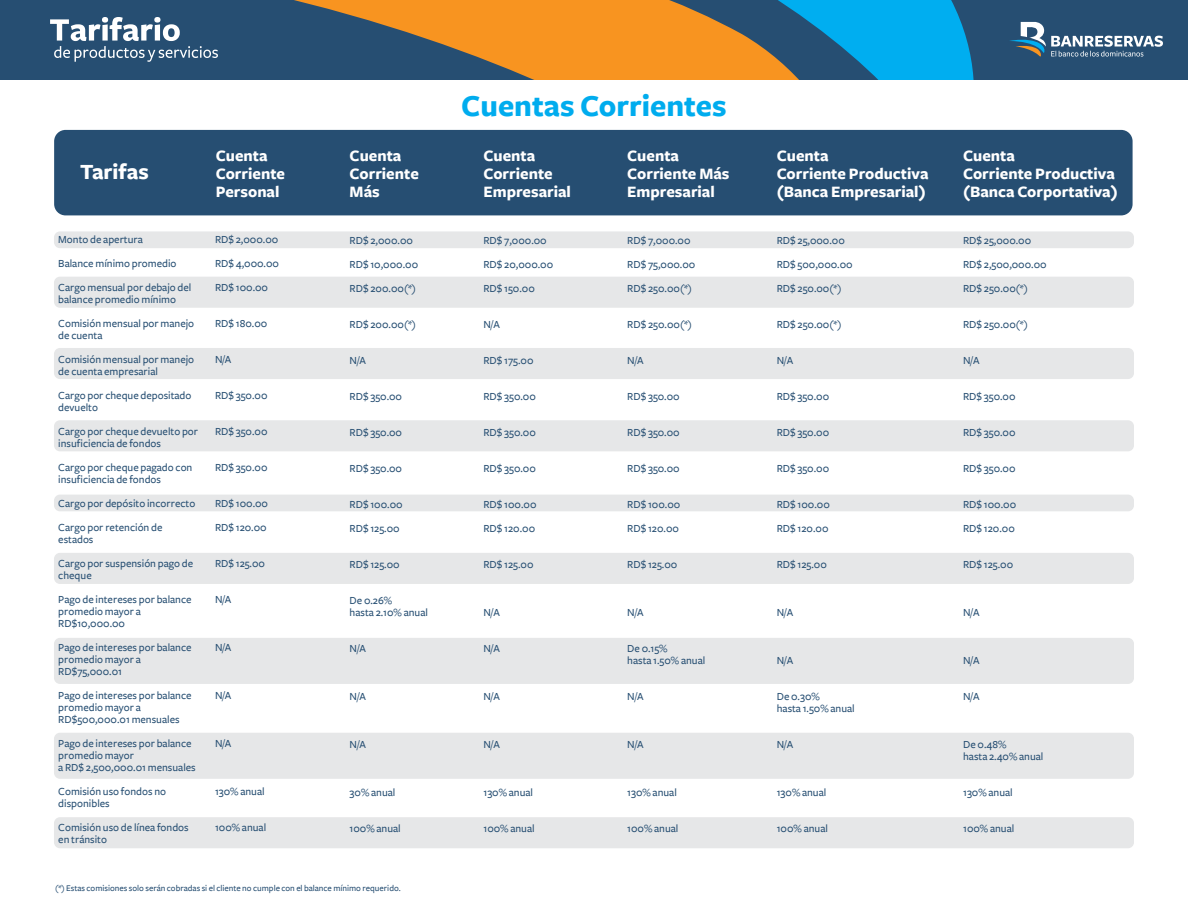
<style>
.page{position:relative;width:1188px;height:918px;background:#fff}
.page>*{position:absolute;margin:0;border:0;box-sizing:border-box;transform-origin:0 0}
.t1{font:700 31.5px "Freight Sans";color:#00acee}
.t2{font:700 22.5px "Freight Sans";color:#fff}
.t3{font:700 16.5px/18px "Freight Sans";color:#fff}
.t4{font:500 11.25px/24px "Freight Sans";color:#264e72}
.t5{font:500 9px "Freight Sans";color:#264e72}
</style>
<div class="page">
<div style="left:54px;top:231px;width:1080px;height:17px;background:#e6e7e8;border-radius:6px"></div>
<div style="left:54px;top:495px;width:1080px;height:16px;background:#e6e7e8;border-radius:6px"></div>
<div style="left:54px;top:277px;width:1080px;height:31px;background:#e6e7e8;border-radius:6px"></div>
<div style="left:54px;top:553px;width:1080px;height:31px;background:#e6e7e8;border-radius:6px"></div>
<div style="left:54px;top:348px;width:1080px;height:31px;background:#e6e7e8;border-radius:6px"></div>
<div style="left:54px;top:420px;width:1080px;height:31px;background:#e6e7e8;border-radius:6px"></div>
<div style="left:54px;top:817px;width:1080px;height:31px;background:#e6e7e8;border-radius:6px"></div>
<div style="left:54px;top:638px;width:1080px;height:46px;background:#e6e7e8;border-radius:6px"></div>
<div style="left:54px;top:733px;width:1080px;height:46px;background:#e6e7e8;border-radius:6px"></div>
<div style="left:54px;top:130px;width:1079px;height:85px;background:#264e72;border-radius:11px"></div>
<div style="left:0;top:0;width:1188px;height:79px;background:#264e72"></div>
<svg style="left:879px;top:0;width:95px;height:79px;fill:#00aef0"></svg>
<svg style="left:294px;top:0;width:585px;height:79px;fill:#f89420"></svg>
<svg style="left:50px;top:17px;width:168px;height:45px"></svg>
<svg style="left:1010px;top:22px;width:153px;height:35px"></svg>
<h2 class="t2" style="left:80px;top:160px;width:70px">Tarifas</h2>
<p class="t4" style="left:58px;top:228px;width:135px">Monto de apertura<br>Balance mínimo promedio<br>Cargo mensual por debajo del</p>
<p class="t4" style="left:58px;top:288px;width:137px">balance promedio mínimo<br>Comisión mensual por manejo</p>
<p class="t4" style="left:58px;top:324px;width:137px">de cuenta<br>Comisión mensual por manejo</p>
<p class="t4" style="left:58px;top:360px;width:135px">de cuenta empresarial<br>Cargo por cheque depositado</p>
<p class="t4" style="left:58px;top:396px;width:141px">devuelto<br>Cargo por cheque devuelto por</p>
<p class="t4" style="left:58px;top:432px;width:136px">insuficiencia de fondos<br>Cargo por cheque pagado con</p>
<p class="t4" style="left:58px;top:468px;width:138px">insuficiencia de fondos<br>Cargo por depósito incorrecto<br>Cargo por retención de</p>
<p class="t4" style="left:58px;top:528px;width:136px">estados<br>Cargo por suspensión pago de</p>
<p class="t4" style="left:58px;top:564px;width:135px">cheque<br>Pago de intereses por balance</p>
<p class="t4" style="left:58px;top:606px;width:84px;line-height:12px">promedio mayor a<br>RD$10,000.00</p>
<p class="t4" style="left:58px;top:642px;width:135px;line-height:12px">Pago de intereses por balance promedio mayor a<br>RD$75,000.01</p>
<p class="t4" style="left:58px;top:690px;width:135px;line-height:12px">Pago de intereses por balance promedio mayor a<br>RD$500,000.01 mensuales</p>
<p class="t4" style="left:58px;top:738px;width:139px;line-height:12px">Pago de intereses por balance promedio mayor<br>a RD$ 2,500,000.01 mensuales</p>
<p class="t4" style="left:58px;top:786px;width:109px;line-height:12px">Comisión uso fondos no disponibles</p>
<p class="t4" style="left:58px;top:822px;width:132px;line-height:12px">Comisión uso de línea fondos en tránsito</p>
<h3 class="t3" style="left:216px;top:147px;width:71px">Cuenta<br>Corriente<br>Personal</h3>
<p class="t4" style="left:215px;top:228px;width:66px;text-align:justify">RD$ 2,000.00<br>RD$ 4,000.00<br>RD$ 100.00</p>
<p class="t4" style="left:215px;top:312px;width:54px">RD$ 180.00</p>
<p class="t4" style="left:215px;top:348px;width:18px">N/A</p>
<p class="t4" style="left:215px;top:384px;width:54px">RD$ 350.00</p>
<p class="t4" style="left:215px;top:420px;width:54px">RD$ 350.00</p>
<p class="t4" style="left:215px;top:456px;width:54px">RD$ 350.00</p>
<p class="t4" style="left:215px;top:492px;width:55px">RD$ 100.00<br>RD$ 120.00</p>
<p class="t4" style="left:215px;top:552px;width:52px">RD$ 125.00</p>
<p class="t4" style="left:215px;top:588px;width:18px">N/A</p>
<p class="t4" style="left:215px;top:636px;width:18px">N/A</p>
<p class="t4" style="left:215px;top:684px;width:18px">N/A</p>
<p class="t4" style="left:215px;top:732px;width:18px">N/A</p>
<p class="t4" style="left:215px;top:780px;width:51px">130% anual</p>
<p class="t4" style="left:215px;top:816px;width:53px">100% anual</p>
<h3 class="t3" style="left:350px;top:147px;width:71px">Cuenta<br>Corriente<br>Más</h3>
<p class="t4" style="left:350px;top:228px;width:70px">RD$ 2,000.00<br>RD$ 10,000.00<br>RD$ 200.00(*)</p>
<p class="t4" style="left:350px;top:312px;width:68px">RD$ 200.00(*)</p>
<p class="t4" style="left:350px;top:348px;width:18px">N/A</p>
<p class="t4" style="left:350px;top:384px;width:54px">RD$ 350.00</p>
<p class="t4" style="left:350px;top:420px;width:54px">RD$ 350.00</p>
<p class="t4" style="left:350px;top:456px;width:54px">RD$ 350.00</p>
<p class="t4" style="left:350px;top:492px;width:55px">RD$ 100.00<br>RD$ 125.00</p>
<p class="t4" style="left:350px;top:552px;width:52px">RD$ 125.00</p>
<p class="t4" style="left:350px;top:594px;width:80px;line-height:12px">De 0.26%<br>hasta 2.10% anual</p>
<p class="t4" style="left:350px;top:636px;width:18px">N/A</p>
<p class="t4" style="left:350px;top:684px;width:18px">N/A</p>
<p class="t4" style="left:350px;top:732px;width:18px">N/A</p>
<p class="t4" style="left:350px;top:780px;width:47px">30% anual</p>
<p class="t4" style="left:350px;top:816px;width:53px">100% anual</p>
<p class="t5" style="left:55px;top:883px;width:347px">(*) Estas comisiones solo serán cobradas si el cliente no cumple con el balance mínimo requerido.</p>
<h1 class="t1" style="left:461px;top:89px;width:267px">Cuentas Corrientes</h1>
<h3 class="t3" style="left:483px;top:147px;width:89px">Cuenta<br>Corriente<br>Empresarial</h3>
<p class="t4" style="left:483px;top:228px;width:71px">RD$ 7,000.00<br>RD$ 20,000.00<br>RD$ 150.00</p>
<p class="t4" style="left:483px;top:312px;width:18px">N/A</p>
<p class="t4" style="left:483px;top:348px;width:52px">RD$ 175.00</p>
<p class="t4" style="left:483px;top:384px;width:54px">RD$ 350.00</p>
<p class="t4" style="left:483px;top:420px;width:54px">RD$ 350.00</p>
<p class="t4" style="left:483px;top:456px;width:54px">RD$ 350.00</p>
<p class="t4" style="left:483px;top:492px;width:55px">RD$ 100.00<br>RD$ 120.00</p>
<p class="t4" style="left:483px;top:552px;width:52px">RD$ 125.00</p>
<p class="t4" style="left:483px;top:600px;width:18px">N/A</p>
<p class="t4" style="left:483px;top:636px;width:18px">N/A</p>
<p class="t4" style="left:483px;top:684px;width:18px">N/A</p>
<p class="t4" style="left:483px;top:732px;width:18px">N/A</p>
<p class="t4" style="left:483px;top:780px;width:51px">130% anual</p>
<p class="t4" style="left:483px;top:816px;width:53px">100% anual</p>
<h3 class="t3" style="left:627px;top:147px;width:104px">Cuenta<br>Corriente Más<br>Empresarial</h3>
<p class="t4" style="left:627px;top:228px;width:70px">RD$ 7,000.00<br>RD$ 75,000.00<br>RD$ 250.00(*)</p>
<p class="t4" style="left:627px;top:312px;width:66px">RD$ 250.00(*)</p>
<p class="t4" style="left:627px;top:348px;width:18px">N/A</p>
<p class="t4" style="left:627px;top:384px;width:54px">RD$ 350.00</p>
<p class="t4" style="left:627px;top:420px;width:54px">RD$ 350.00</p>
<p class="t4" style="left:627px;top:456px;width:54px">RD$ 350.00</p>
<p class="t4" style="left:627px;top:492px;width:55px">RD$ 100.00<br>RD$ 120.00</p>
<p class="t4" style="left:627px;top:552px;width:52px">RD$ 125.00</p>
<p class="t4" style="left:627px;top:600px;width:18px">N/A</p>
<p class="t4" style="left:627px;top:642px;width:80px;line-height:12px">De 0.15%<br>hasta 1.50% anual</p>
<p class="t4" style="left:627px;top:684px;width:18px">N/A</p>
<p class="t4" style="left:627px;top:732px;width:18px">N/A</p>
<p class="t4" style="left:627px;top:780px;width:51px">130% anual</p>
<p class="t4" style="left:627px;top:816px;width:53px">100% anual</p>
<h3 class="t3" style="left:777px;top:147px;width:153px">Cuenta<br>Corriente Productiva (Banca Empresarial)</h3>
<p class="t4" style="left:777px;top:228px;width:78px">RD$ 25,000.00<br>RD$ 500,000.00<br>RD$ 250.00(*)</p>
<p class="t4" style="left:777px;top:312px;width:66px">RD$ 250.00(*)</p>
<p class="t4" style="left:777px;top:348px;width:18px">N/A</p>
<p class="t4" style="left:777px;top:384px;width:54px">RD$ 350.00</p>
<p class="t4" style="left:777px;top:420px;width:54px">RD$ 350.00</p>
<p class="t4" style="left:777px;top:456px;width:54px">RD$ 350.00</p>
<p class="t4" style="left:777px;top:492px;width:55px">RD$ 100.00<br>RD$ 120.00</p>
<p class="t4" style="left:777px;top:552px;width:52px">RD$ 125.00</p>
<p class="t4" style="left:777px;top:600px;width:18px">N/A</p>
<p class="t4" style="left:777px;top:648px;width:18px">N/A</p>
<p class="t4" style="left:777px;top:690px;width:80px;line-height:12px">De 0.30%<br>hasta 1.50% anual</p>
<p class="t4" style="left:777px;top:732px;width:18px">N/A</p>
<p class="t4" style="left:777px;top:780px;width:51px">130% anual</p>
<p class="t4" style="left:777px;top:816px;width:53px">100% anual</p>
<h3 class="t3" style="left:963px;top:147px;width:156px">Cuenta<br>Corriente Productiva (Banca Corportativa)</h3>
<p class="t4" style="left:963px;top:228px;width:85px">RD$ 25,000.00<br>RD$ 2,500,000.00<br>RD$ 250.00(*)</p>
<p class="t4" style="left:963px;top:312px;width:66px">RD$ 250.00(*)</p>
<p class="t4" style="left:963px;top:348px;width:18px">N/A</p>
<p class="t4" style="left:963px;top:384px;width:54px">RD$ 350.00</p>
<p class="t4" style="left:963px;top:420px;width:54px">RD$ 350.00</p>
<p class="t4" style="left:963px;top:456px;width:54px">RD$ 350.00</p>
<p class="t4" style="left:963px;top:492px;width:55px">RD$ 100.00<br>RD$ 120.00</p>
<p class="t4" style="left:963px;top:552px;width:52px">RD$ 125.00</p>
<p class="t4" style="left:963px;top:600px;width:18px">N/A</p>
<p class="t4" style="left:963px;top:648px;width:18px">N/A</p>
<p class="t4" style="left:963px;top:684px;width:18px">N/A</p>
<p class="t4" style="left:963px;top:738px;width:82px;line-height:12px">De 0.48%<br>hasta 2.40% anual</p>
<p class="t4" style="left:963px;top:780px;width:51px">130% anual</p>
<p class="t4" style="left:963px;top:816px;width:53px">100% anual</p>
</div>
